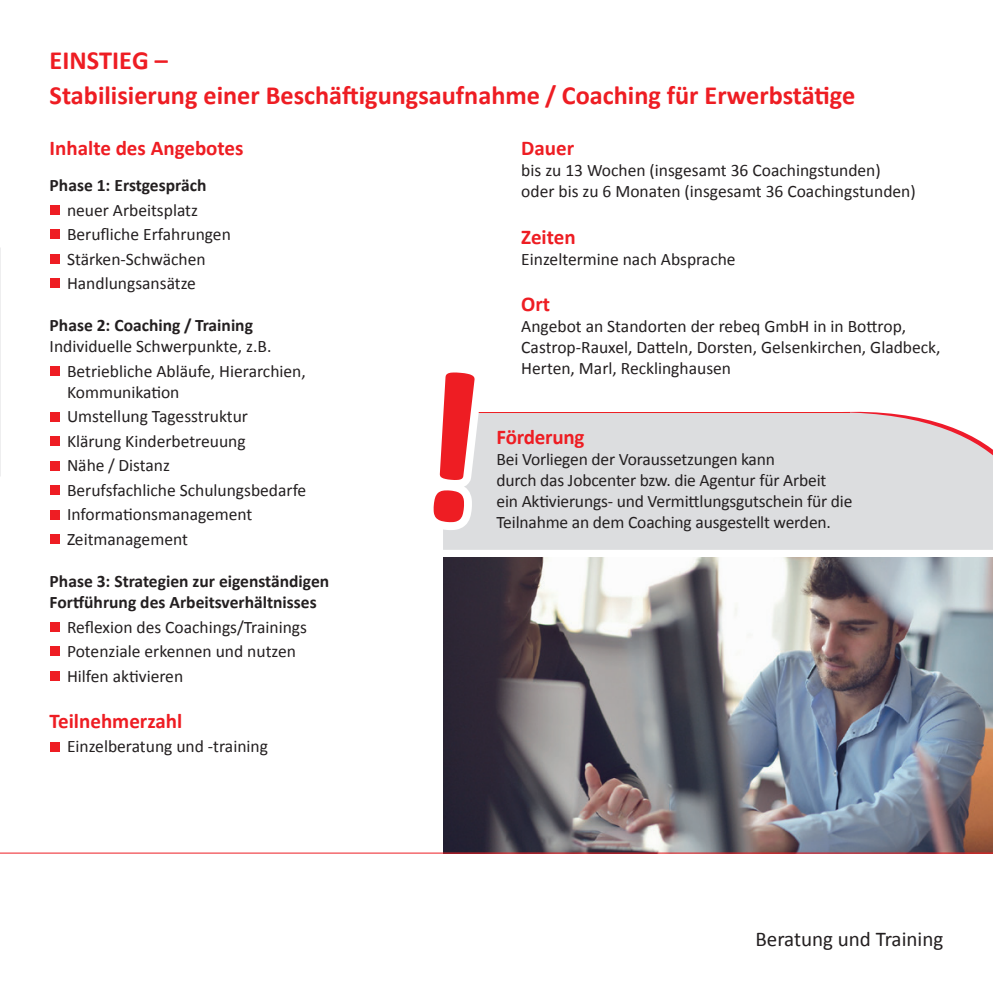
<style>
.page{position:relative;width:993px;height:993px;background:#fff}
.page>*{position:absolute;margin:0;border:0;box-sizing:border-box;transform-origin:0 0}
.t1{font:700 26.25px/34.5px "Calibri";color:#ee1d23}
.t2{font:700 21px "Calibri";color:#ee1d23}
.t3{font:21px "Calibri";color:#231f20}
.t4{font:17.5px/24.5px "Calibri";color:#231f20}
.t5{font:700 17.5px/21px "Calibri";color:#231f20}
</style>
<div class="page">
<img style="left:443px;top:557px;width:549px;height:295px">
<img style="left:0;top:247px;width:1px;height:229px">
<hr style="left:0;top:852px;width:992px;height:1px;background:#ee1d23">
<div style="left:443px;top:413px;width:549px;height:136px;background:#dcdddf"></div>
<svg style="left:834px;top:411px;width:158px;height:129px;background:#dfdbdd"></svg>
<div style="left:50px;top:205px;width:10px;height:10px;background:#ee1d23"></div>
<div style="left:50px;top:229px;width:10px;height:10px;background:#ee1d23"></div>
<div style="left:50px;top:254px;width:10px;height:10px;background:#ee1d23"></div>
<div style="left:50px;top:278px;width:10px;height:10px;background:#ee1d23"></div>
<div style="left:50px;top:366px;width:10px;height:10px;background:#ee1d23"></div>
<div style="left:50px;top:411px;width:10px;height:10px;background:#ee1d23"></div>
<div style="left:50px;top:436px;width:10px;height:10px;background:#ee1d23"></div>
<div style="left:50px;top:460px;width:10px;height:10px;background:#ee1d23"></div>
<div style="left:50px;top:485px;width:10px;height:10px;background:#ee1d23"></div>
<div style="left:50px;top:509px;width:10px;height:10px;background:#ee1d23"></div>
<div style="left:50px;top:534px;width:10px;height:10px;background:#ee1d23"></div>
<div style="left:50px;top:621px;width:10px;height:10px;background:#ee1d23"></div>
<div style="left:50px;top:646px;width:10px;height:10px;background:#ee1d23"></div>
<div style="left:50px;top:670px;width:10px;height:10px;background:#ee1d23"></div>
<div style="left:50px;top:741px;width:10px;height:10px;background:#ee1d23"></div>
<hr style="left:468px;top:412px;width:381px;height:1px;background:#ee1d23">
<div style="left:443px;top:412px;width:32px;height:111px;background:#dcdddf"></div>
<h1 class="t1" style="left:50px;top:43px;width:806px">EINSTIEG –<br>Stabilisierung einer Beschäftigungsaufnahme / Coaching für Erwerbstätige</h1>
<p class="t2" style="left:50px;top:135px;width:195px">Inhalte des Angebotes</p>
<p class="t5" style="left:50px;top:175px;width:158px">Phase 1: Erstgespräch</p>
<p class="t4" style="left:67px;top:198px;width:165px">neuer Arbeitsplatz<br>Berufliche Erfahrungen<br>Stärken-Schwächen<br>Handlungsansätze</p>
<p class="t5" style="left:50px;top:315px;width:205px">Phase 2: Coaching / Training</p>
<p class="t4" style="left:67px;top:334px;width:240px;text-indent:-17px">Individuelle Schwerpunkte, z.B.<br>Betriebliche Abläufe, Hierarchien,</p>
<p class="t4" style="left:67px;top:380px;width:241px">Kommunikation<br>Umstellung Tagesstruktur<br>Klärung Kinderbetreuung<br>Nähe / Distanz<br>Berufsfachliche Schulungsbedarfe<br>Informationsmanagement<br>Zeitmanagement</p>
<p class="t5" style="left:50px;top:570px;width:281px">Phase 3: Strategien zur eigenständigen<br>Fortführung des Arbeitsverhältnisses</p>
<p class="t4" style="left:67px;top:614px;width:241px">Reflexion des Coachings/Trainings<br>Potenziale erkennen und nutzen<br>Hilfen aktivieren</p>
<p class="t2" style="left:50px;top:707px;width:134px">Teilnehmerzahl</p>
<p class="t4" style="left:67px;top:734px;width:202px">Einzelberatung und -training</p>
<p class="t2" style="left:521px;top:135px;width:54px">Dauer</p>
<p class="t4" style="left:521px;top:160px;width:396px;line-height:21px">bis zu 13 Wochen (insgesamt 36 Coachingstunden) oder bis zu 6 Monaten (insgesamt 36 Coachingstunden)</p>
<p class="t2" style="left:521px;top:223px;width:56px">Zeiten</p>
<p class="t4" style="left:521px;top:246px;width:216px">Einzeltermine nach Absprache</p>
<p class="t2" style="left:521px;top:290px;width:30px">Ort</p>
<p class="t4" style="left:521px;top:315px;width:420px;line-height:21px">Angebot an Standorten der rebeq GmbH in in Bottrop,<br>Castrop-Rauxel, Datteln, Dorsten, Gelsenkirchen, Gladbeck,<br>Herten, Marl, Recklinghausen</p>
<p class="t2" style="left:496px;top:423px;width:90px">Förderung</p>
<p class="t4" style="left:496px;top:448px;width:357px;line-height:21px">Bei Vorliegen der Voraussetzungen kann<br>durch das Jobcenter bzw. die Agentur für Arbeit<br>ein Aktivierungs- und Vermittlungsgutschein für die</p>
<p class="t4" style="left:496px;top:510px;width:336px">Teilnahme an dem Coaching ausgestellt werden.</p>
<p class="t3" style="left:755px;top:925px;width:189px">Beratung und Training</p>
</div>
